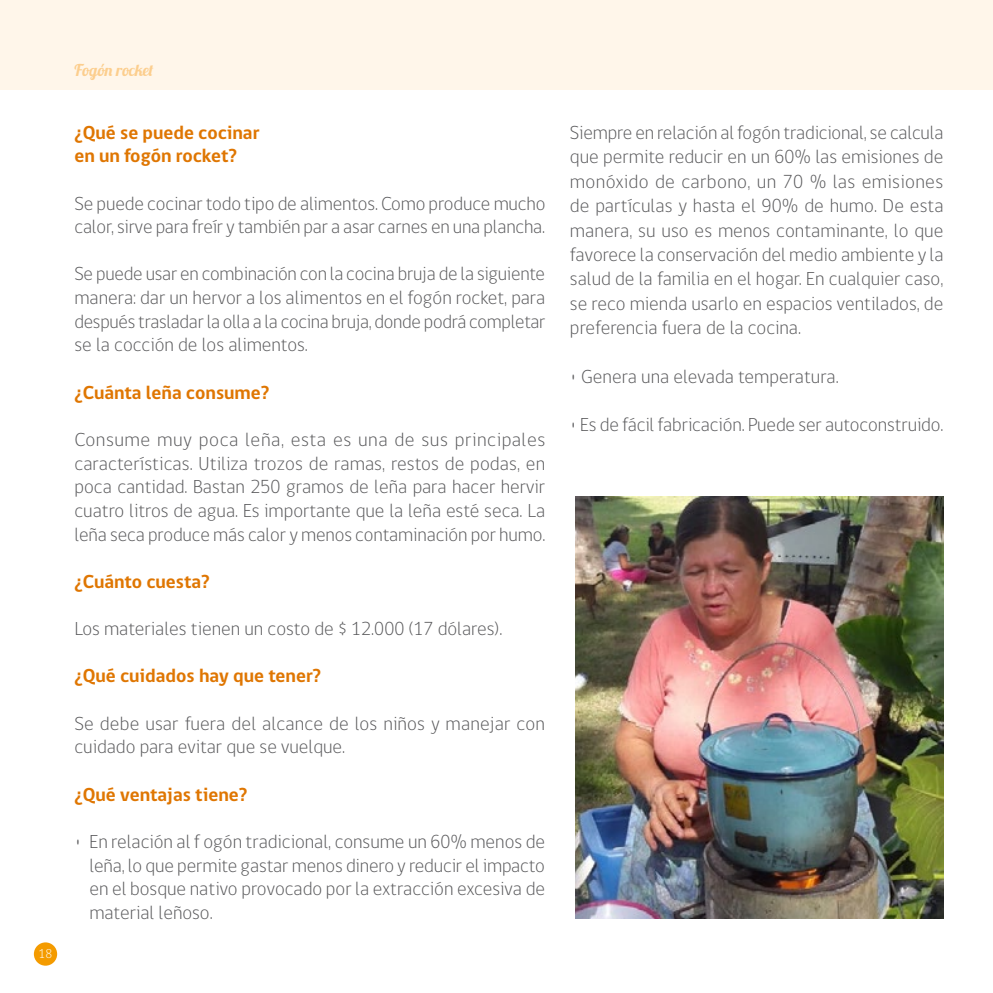
<style>
.page{position:relative;width:993px;height:993px;background:#fff}
.page>*{position:absolute;margin:0;border:0;box-sizing:border-box;transform-origin:0 0}
.t1{font:300 19.25px/23.6px "gob CL";letter-spacing:-.005em;color:#58585a;text-align:justify}
.t2{font:700 19.25px/23.6px "gob CL";color:#df7602}
.t3{font:16.28px "Lobster 1.3";color:#fcce8e}
.t4{font:300 13.12px "gob CL";color:#fff}
</style>
<div class="page">
<div style="left:0;top:0;width:992px;height:89px;background:#fff6ea"></div>
<div style="left:34px;top:942px;width:23px;height:23px;background:#f49b00;border-radius:50%"></div>
<img style="left:575px;top:496px;width:368px;height:422px">
<p class="t4" style="left:38px;top:944px;width:15px">18</p>
<p class="t3" style="left:74px;top:60px;width:81px">Fogón rocket</p>
<p class="t2" style="left:74px;top:121px;width:186px">¿Qué se puede cocinar en un fogón rocket?</p>
<p class="t1" style="left:74px;top:192px;width:472px">Se puede cocinar todo tipo de alimentos. Como produce mucho calor, sirve para freír y también par a asar carnes en una plancha.</p>
<p class="t1" style="left:74px;top:262px;width:472px">Se puede usar en combinación con la cocina bruja de la siguiente manera: dar un hervor a los alimentos en el fogón rocket, para después trasladar la olla a la cocina bruja, donde podrá completar se la cocción de los alimentos.</p>
<p class="t2" style="left:74px;top:381px;width:196px">¿Cuánta leña consume?</p>
<p class="t1" style="left:74px;top:428px;width:472px">Consume muy poca leña, esta es una de sus principales características. Utiliza trozos de ramas, restos de podas, en poca cantidad. Bastan 250 gramos de leña para hacer hervir cuatro litros de agua. Es importante que la leña esté seca. La leña seca produce más calor y menos contaminación por humo.</p>
<p class="t2" style="left:74px;top:570px;width:137px">¿Cuánto cuesta?</p>
<p class="t1" style="left:74px;top:617px;width:429px">Los materiales tienen un costo de $ 12.000 (17 dólares).</p>
<p class="t2" style="left:74px;top:664px;width:248px">¿Qué cuidados hay que tener?</p>
<p class="t1" style="left:74px;top:711px;width:472px">Se debe usar fuera del alcance de los niños y manejar con cuidado para evitar que se vuelque.</p>
<p class="t2" style="left:74px;top:782px;width:174px">¿Qué ventajas tiene?</p>
<p class="t1" style="left:89px;top:829px;width:457px;text-indent:-15px">• En relación al f ogón tradicional, consume un 60% menos de leña, lo que permite gastar menos dinero y reducir el impacto en el bosque nativo provocado por la extracción excesiva de material leñoso.</p>
<p class="t1" style="left:569px;top:121px;width:375px;line-height:24.3px">Siempre en relación al fogón tradicional, se calcula que permite reducir en un 60% las emisiones de monóxido de carbono, un 70 % las emisiones de partículas y hasta el 90% de humo. De esta manera, su uso es menos contaminante, lo que favorece la conservación del medio ambiente y la salud de la familia en el hogar. En cualquier caso, se reco mienda usarlo en espacios ventilados, de preferencia fuera de la cocina.</p>
<p class="t1" style="left:569px;top:365px;width:270px">• Genera una elevada temperatura.</p>
<p class="t1" style="left:569px;top:413px;width:375px">• Es de fácil fabricación. Puede ser autoconstruido.</p>
</div>
